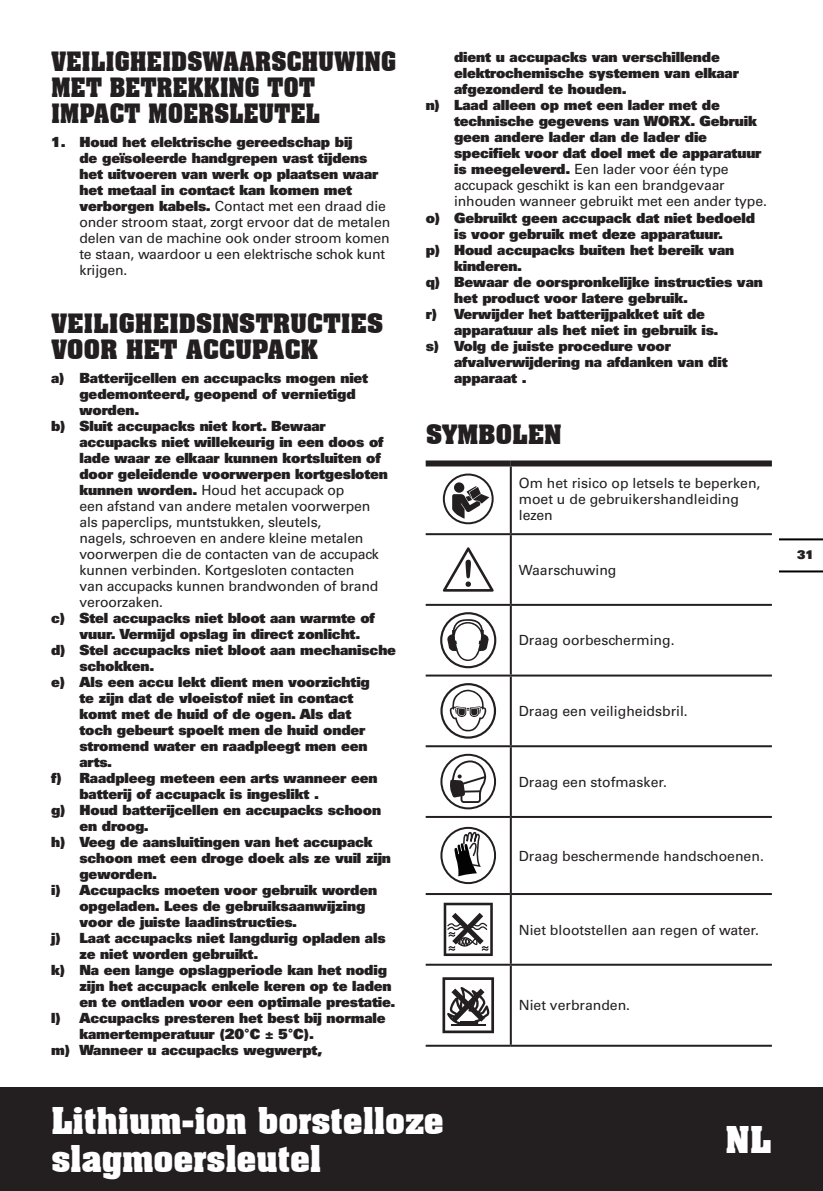
<style>
.page{position:relative;width:823px;height:1191px;background:#fff}
.page>*{position:absolute;margin:0;border:0;box-sizing:border-box;transform-origin:0 0}
.t1{font:700 36px/38px "Aachen BT";letter-spacing:-.025em;color:#fff}
.t2{font:700 26px/26px "Aachen BT";letter-spacing:-.01em;color:#231f20;scale:.94 1}
.t3{font:700 26px/26px "Aachen BT";letter-spacing:-.01em;color:#231f20}
.t4{font:900 14px/16px "Univers";letter-spacing:-.01em;color:#231f20}
.t5{font:14px/16px "Univers";letter-spacing:-.01em;color:#231f20}
.t6{font:900 12px "Univers";color:#231f20}
.s1{font-weight:400}
.s2{font-weight:900}
</style>
<div class="page">
<div style="left:0;top:1087px;width:822px;height:104px;background:#231f20"></div>
<hr style="left:779px;top:570px;width:43px;height:2px;background:#000">
<hr style="left:779px;top:538px;width:43px;height:2px;background:#000">
<hr style="left:425px;top:816px;width:85px;height:2px;background:#231f20">
<hr style="left:510px;top:816px;width:261px;height:2px;background:#231f20">
<hr style="left:425px;top:893px;width:85px;height:2px;background:#231f20">
<hr style="left:510px;top:893px;width:261px;height:2px;background:#231f20">
<hr style="left:425px;top:963px;width:85px;height:2px;background:#231f20">
<hr style="left:510px;top:963px;width:261px;height:2px;background:#231f20">
<hr style="left:425px;top:1044px;width:85px;height:2px;background:#231f20">
<hr style="left:510px;top:1044px;width:261px;height:2px;background:#231f20">
<hr style="left:509px;top:466px;width:2px;height:67px;background:#231f20">
<hr style="left:425px;top:533px;width:85px;height:2px;background:#231f20">
<hr style="left:510px;top:533px;width:261px;height:2px;background:#231f20">
<hr style="left:509px;top:535px;width:2px;height:69px;background:#231f20">
<hr style="left:425px;top:604px;width:85px;height:2px;background:#231f20">
<hr style="left:510px;top:604px;width:261px;height:2px;background:#231f20">
<hr style="left:509px;top:606px;width:2px;height:68px;background:#231f20">
<hr style="left:425px;top:674px;width:85px;height:2px;background:#231f20">
<hr style="left:510px;top:674px;width:261px;height:2px;background:#231f20">
<hr style="left:509px;top:676px;width:2px;height:69px;background:#231f20">
<hr style="left:425px;top:745px;width:85px;height:2px;background:#231f20">
<hr style="left:510px;top:745px;width:261px;height:2px;background:#231f20">
<hr style="left:509px;top:747px;width:2px;height:69px;background:#231f20">
<hr style="left:509px;top:818px;width:2px;height:75px;background:#231f20">
<hr style="left:509px;top:895px;width:2px;height:68px;background:#231f20">
<hr style="left:509px;top:965px;width:2px;height:79px;background:#231f20">
<div style="left:425px;top:460px;width:85px;height:6px;background:#231f20"></div>
<div style="left:510px;top:460px;width:261px;height:6px;background:#231f20"></div>
<svg style="left:443px;top:474px;width:49px;height:49px"></svg>
<div style="left:442px;top:473px;width:51px;height:51px;border:2px solid #231f20;border-radius:50%"></div>
<svg style="left:453px;top:482px;width:11px;height:11px"></svg>
<svg style="left:452px;top:486px;width:37px;height:32px"></svg>
<svg style="left:442px;top:547px;width:51px;height:44px"></svg>
<div style="left:440px;top:612px;width:56px;height:56px;border:2px solid #231f20;border-radius:50%"></div>
<svg style="left:446px;top:619px;width:42px;height:42px"></svg>
<svg style="left:441px;top:684px;width:53px;height:53px"></svg>
<div style="left:440px;top:683px;width:55px;height:55px;border:2px solid #231f20;border-radius:50%"></div>
<svg style="left:449px;top:689px;width:37px;height:42px"></svg>
<div style="left:440px;top:754px;width:55px;height:55px;border:2px solid #231f20;border-radius:50%"></div>
<svg style="left:448px;top:760px;width:38px;height:43px"></svg>
<div style="left:440px;top:827px;width:55px;height:57px;border:2px solid #231f20;border-radius:50%"></div>
<svg style="left:454px;top:831px;width:28px;height:45px"></svg>
<svg style="left:443px;top:902px;width:49px;height:54px"></svg>
<svg style="left:442px;top:977px;width:51px;height:56px"></svg>
<h2 class="t2" style="left:51px;top:48px;width:368px">VEILIGHEIDSWAARSCHUWING<br>MET BETREKKING TOT<br>IMPACT MOERSLEUTEL</h2>
<p class="t4" style="left:79px;top:133px;width:312px;text-indent:-28px">1. Houd het elektrische gereedschap bij<br>de geïsoleerde handgrepen vast tijdens het uitvoeren van werk op plaatsen waar het metaal in contact kan komen met verborgen kabels. <span class="s1">Contact met een draad die onder stroom staat, zorgt ervoor dat de metalen delen van de machine ook onder stroom komen te staan, waardoor u een elektrische schok kunt krijgen.</span></p>
<h2 class="t3" style="left:51px;top:310px;width:333px">VEILIGHEIDSINSTRUCTIES<br>VOOR HET ACCUPACK</h2>
<p class="t4" style="left:51px;top:369px;width:318px">a) Batterijcellen en accupacks mogen niet</p>
<p class="t4" style="left:79px;top:385px;width:277px">gedemonteerd, geopend of vernietigd</p>
<p class="t4" style="left:79px;top:401px;width:61px">worden.</p>
<p class="t4" style="left:51px;top:417px;width:276px">b) Sluit accupacks niet kort. Bewaar</p>
<p class="t4" style="left:79px;top:433px;width:305px">accupacks niet willekeurig in een doos of</p>
<p class="t4" style="left:79px;top:449px;width:302px">lade waar ze elkaar kunnen kortsluiten of</p>
<p class="t4" style="left:79px;top:465px;width:310px">door geleidende voorwerpen kortgesloten</p>
<p class="t5" style="left:79px;top:482px;width:266px"><span class="s2">kunnen worden.</span> Houd het accupack op</p>
<p class="t5" style="left:79px;top:498px;width:292px">een afstand van andere metalen voorwerpen</p>
<p class="t5" style="left:79px;top:514px;width:243px">als paperclips, muntstukken, sleutels,</p>
<p class="t5" style="left:79px;top:530px;width:285px">nagels, schroeven en andere kleine metalen</p>
<p class="t5" style="left:79px;top:546px;width:300px">voorwerpen die de contacten van de accupack</p>
<p class="t5" style="left:79px;top:562px;width:276px">kunnen verbinden. Kortgesloten contacten</p>
<p class="t5" style="left:79px;top:578px;width:300px">van accupacks kunnen brandwonden of brand</p>
<p class="t5" style="left:79px;top:594px;width:85px">veroorzaken.</p>
<p class="t4" style="left:51px;top:609px;width:325px">c) Stel accupacks niet bloot aan warmte of</p>
<p class="t4" style="left:79px;top:625px;width:282px">vuur. Vermijd opslag in direct zonlicht.</p>
<p class="t4" style="left:51px;top:641px;width:346px">d) Stel accupacks niet bloot aan mechanische</p>
<p class="t4" style="left:79px;top:657px;width:76px">schokken.</p>
<p class="t4" style="left:51px;top:673px;width:320px">e) Als een accu lekt dient men voorzichtig</p>
<p class="t4" style="left:79px;top:689px;width:275px">te zijn dat de vloeistof niet in contact</p>
<p class="t4" style="left:79px;top:705px;width:273px">komt met de huid of de ogen. Als dat</p>
<p class="t4" style="left:79px;top:721px;width:287px">toch gebeurt spoelt men de huid onder</p>
<p class="t4" style="left:79px;top:737px;width:289px">stromend water en raadpleegt men een</p>
<p class="t4" style="left:79px;top:753px;width:34px">arts.</p>
<p class="t4" style="left:51px;top:769px;width:328px">f) Raadpleeg meteen een arts wanneer een</p>
<p class="t4" style="left:79px;top:785px;width:241px">batterij of accupack is ingeslikt .</p>
<p class="t4" style="left:51px;top:801px;width:331px">g) Houd batterijcellen en accupacks schoon</p>
<p class="t4" style="left:79px;top:817px;width:71px">en droog.</p>
<p class="t4" style="left:51px;top:833px;width:323px">h) Veeg de aansluitingen van het accupack</p>
<p class="t4" style="left:79px;top:849px;width:313px">schoon met een droge doek als ze vuil zijn</p>
<p class="t4" style="left:79px;top:865px;width:79px">geworden.</p>
<p class="t4" style="left:51px;top:881px;width:327px">i) Accupacks moeten voor gebruik worden</p>
<p class="t4" style="left:79px;top:897px;width:287px">opgeladen. Lees de gebruiksaanwijzing</p>
<p class="t4" style="left:79px;top:913px;width:219px">voor de juiste laadinstructies.</p>
<p class="t4" style="left:51px;top:929px;width:336px">j) Laat accupacks niet langdurig opladen als</p>
<p class="t4" style="left:79px;top:945px;width:180px">ze niet worden gebruikt.</p>
<p class="t4" style="left:51px;top:961px;width:337px">k) Na een lange opslagperiode kan het nodig</p>
<p class="t4" style="left:79px;top:977px;width:313px">zijn het accupack enkele keren op te laden</p>
<p class="t4" style="left:79px;top:993px;width:317px">en te ontladen voor een optimale prestatie.</p>
<p class="t4" style="left:51px;top:1009px;width:336px">l) Accupacks presteren het best bij normale</p>
<p class="t4" style="left:79px;top:1025px;width:236px">kamertemperatuur (20°C ± 5°C).</p>
<p class="t4" style="left:51px;top:1041px;width:272px">m) Wanneer u accupacks wegwerpt,</p>
<p class="t4" style="left:454px;top:49px;width:267px">dient u accupacks van verschillende</p>
<p class="t4" style="left:454px;top:65px;width:286px">elektrochemische systemen van elkaar</p>
<p class="t4" style="left:454px;top:81px;width:174px">afgezonderd te houden.</p>
<p class="t4" style="left:425px;top:97px;width:295px">n) Laad alleen op met een lader met de</p>
<p class="t4" style="left:454px;top:113px;width:304px">technische gegevens van WORX. Gebruik</p>
<p class="t4" style="left:454px;top:129px;width:254px">geen andere lader dan de lader die</p>
<p class="t4" style="left:454px;top:145px;width:309px">specifiek voor dat doel met de apparatuur</p>
<p class="t5" style="left:454px;top:162px;width:276px"><span class="s2">is meegeleverd.</span> Een lader voor één type</p>
<p class="t5" style="left:454px;top:178px;width:272px">accupack geschikt is kan een brandgevaar</p>
<p class="t5" style="left:454px;top:194px;width:314px">inhouden wanneer gebruikt met een ander type.</p>
<p class="t4" style="left:425px;top:209px;width:331px">o) Gebruikt geen accupack dat niet bedoeld</p>
<p class="t4" style="left:454px;top:225px;width:270px">is voor gebruik met deze apparatuur.</p>
<p class="t4" style="left:425px;top:241px;width:310px">p) Houd accupacks buiten het bereik van</p>
<p class="t4" style="left:454px;top:257px;width:70px">kinderen.</p>
<p class="t4" style="left:425px;top:273px;width:338px">q) Bewaar de oorspronkelijke instructies van</p>
<p class="t4" style="left:454px;top:289px;width:235px">het product voor latere gebruik.</p>
<p class="t4" style="left:425px;top:305px;width:281px">r) Verwijder het batterijpakket uit de</p>
<p class="t4" style="left:454px;top:321px;width:266px">apparatuur als het niet in gebruik is.</p>
<p class="t4" style="left:425px;top:337px;width:246px">s) Volg de juiste procedure voor</p>
<p class="t4" style="left:454px;top:353px;width:275px">afvalverwijdering na afdanken van dit</p>
<p class="t4" style="left:454px;top:369px;width:74px">apparaat .</p>
<h2 class="t3" style="left:425px;top:421px;width:137px">SYMBOLEN</h2>
<p class="t5" style="left:518px;top:475px;width:243px">Om het risico op letsels te beperken, moet u de gebruikershandleiding lezen</p>
<p class="t5" style="left:518px;top:562px;width:99px">Waarschuwing</p>
<p class="t5" style="left:518px;top:632px;width:157px">Draag oorbescherming.</p>
<p class="t5" style="left:518px;top:703px;width:170px">Draag een veiligheidsbril.</p>
<p class="t5" style="left:518px;top:774px;width:150px">Draag een stofmasker.</p>
<p class="t5" style="left:518px;top:848px;width:246px">Draag beschermende handschoenen.</p>
<p class="t5" style="left:518px;top:921px;width:242px">Niet blootstellen aan regen of water.</p>
<p class="t5" style="left:518px;top:997px;width:113px">Niet verbranden.</p>
<h1 class="t1" style="left:51px;top:1101px;width:394px">Lithium-ion borstelloze slagmoersleutel</h1>
<h1 class="t1" style="left:725px;top:1120px;width:48px">NL</h1>
<p class="t6" style="left:796px;top:546px;width:18px">31</p>
</div>
